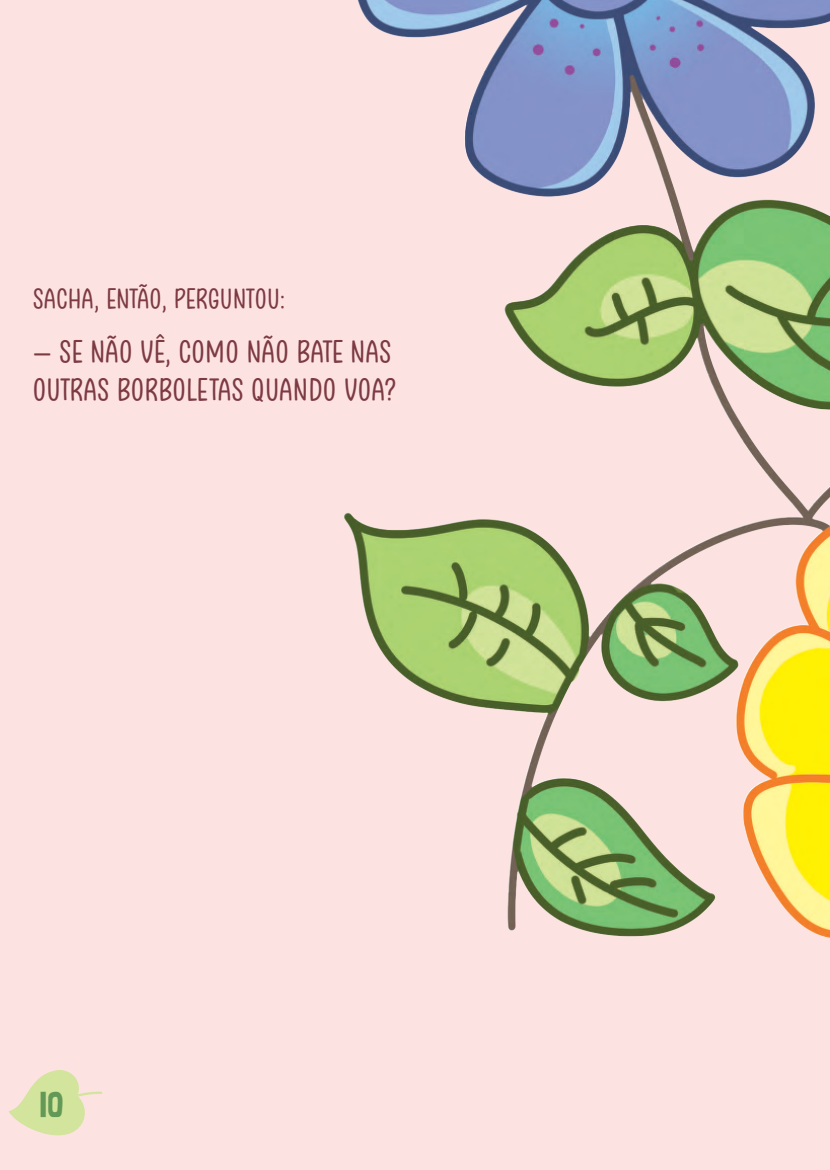
<style>
.page{position:relative;width:830px;height:1170px;background:#fff}
.page>*{position:absolute;margin:0;border:0;box-sizing:border-box;transform-origin:0 0}
.t1{font:36px "Black Lives Matter";color:#629957}
.texto{font:30px/37.5px "Clambake October Six";color:#7d3a43}
.texto-2{font:27px "Clambake October Six";color:#7d3a43}
</style>
<div class="page">
<img style="left:0;top:0;width:829px;height:1169px">
<svg style="left:9px;top:1068px;width:93px;height:71px;background:#e6e3bd"></svg>
<p class="texto-2" style="left:33px;top:283px;width:254px">SACHA, ENTÃO, PERGUNTOU:</p>
<p class="texto" style="left:33px;top:333px;width:364px">– SE NÃO VÊ, COMO NÃO BATE NAS<br>OUTRAS BORBOLETAS QUANDO VOA?</p>
<p class="t1" style="left:39px;top:1083px;width:26px">10</p>
</div>
